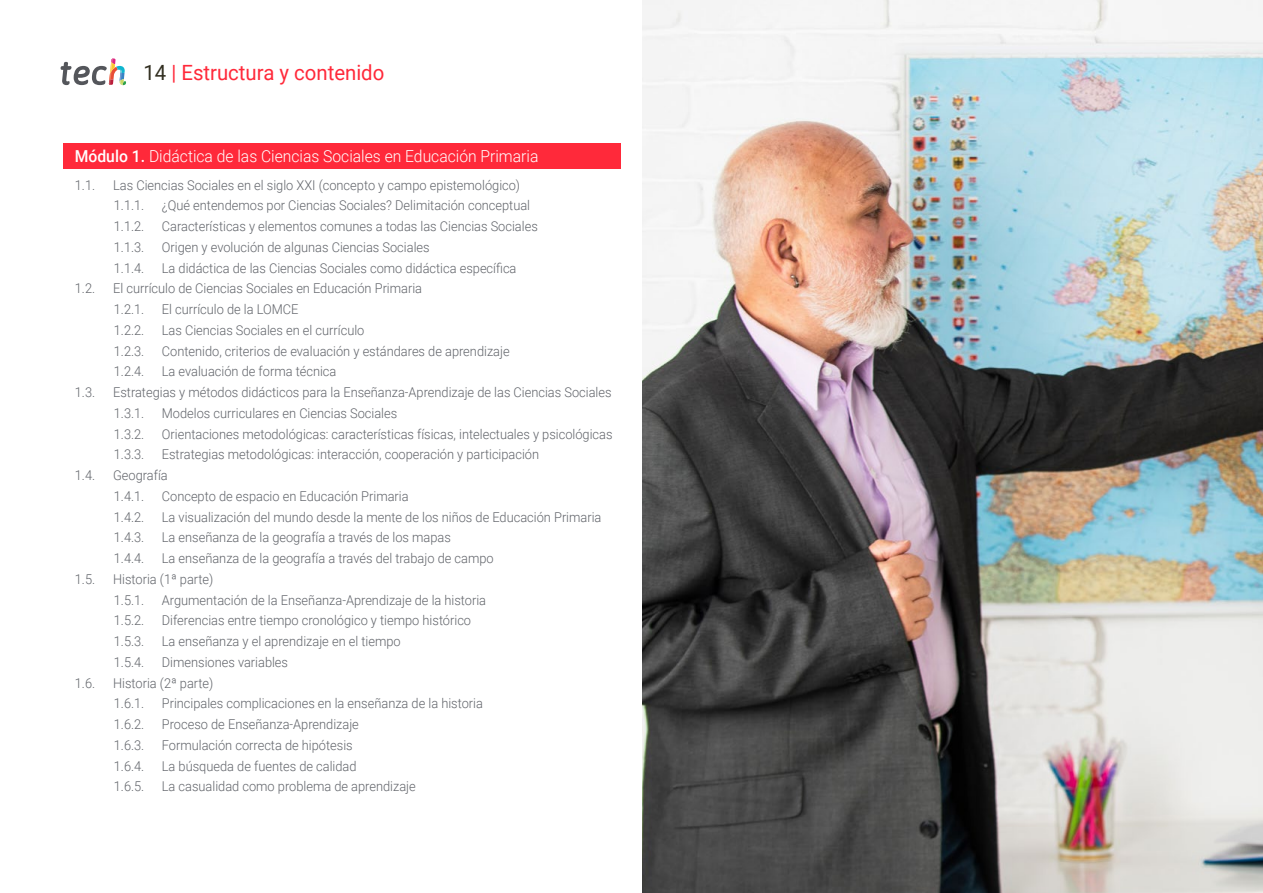
<style>
.page{position:relative;width:1263px;height:893px;background:#fff}
.page>*{position:absolute;margin:0;border:0;box-sizing:border-box;transform-origin:0 0}
.t1{font:21px "Roboto";color:#ff293a}
.t2{font:300 16.5px "Roboto";color:#fff;scale:.95 1}
.t3{font:300 13.5px/20.7px "Roboto";color:#61646a;scale:.95 1}
.s1{color:#312e20}
.s2{font-weight:500}
</style>
<div class="page">
<div style="left:64px;top:144px;width:557px;height:25px;background:#ff293a"></div>
<svg style="left:61px;top:58px;width:65px;height:28px"></svg>
<img style="left:642px;top:0;width:621px;height:893px">
<h1 class="t1" style="left:144px;top:57px;width:242px"><span class="s1">14</span> | Estructura y contenido</h1>
<p class="t2" style="left:75px;top:145px;width:489px"><span class="s2">Módulo 1.</span> Didáctica de las Ciencias Sociales en Educación Primaria</p>
<p class="t3" style="left:75px;top:174px;width:23px">1.1.</p>
<p class="t3" style="left:113px;top:174px;width:430px">Las Ciencias Sociales en el siglo XXI (concepto y campo epistemológico)<br>1.1.1.</p>
<p class="t3" style="left:162px;top:195px;width:389px">¿Qué entendemos por Ciencias Sociales? Delimitación conceptual</p>
<p class="t3" style="left:114px;top:215px;width:34px">1.1.2.</p>
<p class="t3" style="left:162px;top:215px;width:397px">Características y elementos comunes a todas las Ciencias Sociales</p>
<p class="t3" style="left:114px;top:236px;width:34px">1.1.3.</p>
<p class="t3" style="left:162px;top:236px;width:283px">Origen y evolución de algunas Ciencias Sociales</p>
<p class="t3" style="left:114px;top:257px;width:34px">1.1.4.</p>
<p class="t3" style="left:162px;top:257px;width:375px">La didáctica de las Ciencias Sociales como didáctica específica</p>
<p class="t3" style="left:75px;top:278px;width:23px">1.2.</p>
<p class="t3" style="left:113px;top:278px;width:327px">El currículo de Ciencias Sociales en Educación Primaria<br>1.2.1.</p>
<p class="t3" style="left:162px;top:298px;width:145px">El currículo de la LOMCE</p>
<p class="t3" style="left:114px;top:319px;width:34px">1.2.2.</p>
<p class="t3" style="left:162px;top:319px;width:215px">Las Ciencias Sociales en el currículo</p>
<p class="t3" style="left:114px;top:340px;width:34px">1.2.3.</p>
<p class="t3" style="left:162px;top:340px;width:368px">Contenido, criterios de evaluación y estándares de aprendizaje</p>
<p class="t3" style="left:114px;top:361px;width:34px">1.2.4.</p>
<p class="t3" style="left:162px;top:361px;width:185px">La evaluación de forma técnica</p>
<p class="t3" style="left:75px;top:381px;width:23px">1.3.</p>
<p class="t3" style="left:113px;top:381px;width:526px">Estrategias y métodos didácticos para la Enseñanza-Aprendizaje de las Ciencias Sociales<br>1.3.1.</p>
<p class="t3" style="left:162px;top:402px;width:249px">Modelos curriculares en Ciencias Sociales</p>
<p class="t3" style="left:114px;top:423px;width:34px">1.3.2.</p>
<p class="t3" style="left:162px;top:423px;width:476px">Orientaciones metodológicas: características físicas, intelectuales y psicológicas</p>
<p class="t3" style="left:114px;top:444px;width:34px">1.3.3.</p>
<p class="t3" style="left:162px;top:444px;width:399px">Estrategias metodológicas: interacción, cooperación y participación</p>
<p class="t3" style="left:75px;top:464px;width:23px">1.4.</p>
<p class="t3" style="left:113px;top:464px;width:59px">Geografía<br>1.4.1.</p>
<p class="t3" style="left:162px;top:485px;width:261px">Concepto de espacio en Educación Primaria</p>
<p class="t3" style="left:114px;top:506px;width:34px">1.4.2.</p>
<p class="t3" style="left:162px;top:506px;width:464px">La visualización del mundo desde la mente de los niños de Educación Primaria</p>
<p class="t3" style="left:114px;top:527px;width:34px">1.4.3.</p>
<p class="t3" style="left:162px;top:527px;width:306px">La enseñanza de la geografía a través de los mapas</p>
<p class="t3" style="left:114px;top:547px;width:34px">1.4.4.</p>
<p class="t3" style="left:162px;top:547px;width:351px">La enseñanza de la geografía a través del trabajo de campo</p>
<p class="t3" style="left:75px;top:568px;width:23px">1.5.</p>
<p class="t3" style="left:113px;top:568px;width:107px">Historia (1ª parte)<br>1.5.1.</p>
<p class="t3" style="left:162px;top:589px;width:343px">Argumentación de la Enseñanza-Aprendizaje de la historia</p>
<p class="t3" style="left:114px;top:610px;width:34px">1.5.2.</p>
<p class="t3" style="left:162px;top:610px;width:327px">Diferencias entre tiempo cronológico y tiempo histórico</p>
<p class="t3" style="left:114px;top:630px;width:34px">1.5.3.</p>
<p class="t3" style="left:162px;top:630px;width:253px">La enseñanza y el aprendizaje en el tiempo</p>
<p class="t3" style="left:114px;top:651px;width:34px">1.5.4.</p>
<p class="t3" style="left:162px;top:651px;width:134px">Dimensiones variables</p>
<p class="t3" style="left:75px;top:672px;width:23px">1.6.</p>
<p class="t3" style="left:113px;top:672px;width:107px">Historia (2ª parte)<br>1.6.1.</p>
<p class="t3" style="left:162px;top:693px;width:340px">Principales complicaciones en la enseñanza de la historia</p>
<p class="t3" style="left:114px;top:713px;width:34px">1.6.2.</p>
<p class="t3" style="left:162px;top:713px;width:209px">Proceso de Enseñanza-Aprendizaje</p>
<p class="t3" style="left:114px;top:734px;width:34px">1.6.3.</p>
<p class="t3" style="left:162px;top:734px;width:202px">Formulación correcta de hipótesis</p>
<p class="t3" style="left:114px;top:755px;width:34px">1.6.4.</p>
<p class="t3" style="left:162px;top:755px;width:207px">La búsqueda de fuentes de calidad</p>
<p class="t3" style="left:114px;top:776px;width:34px">1.6.5.</p>
<p class="t3" style="left:162px;top:776px;width:269px">La casualidad como problema de aprendizaje</p>
</div>
